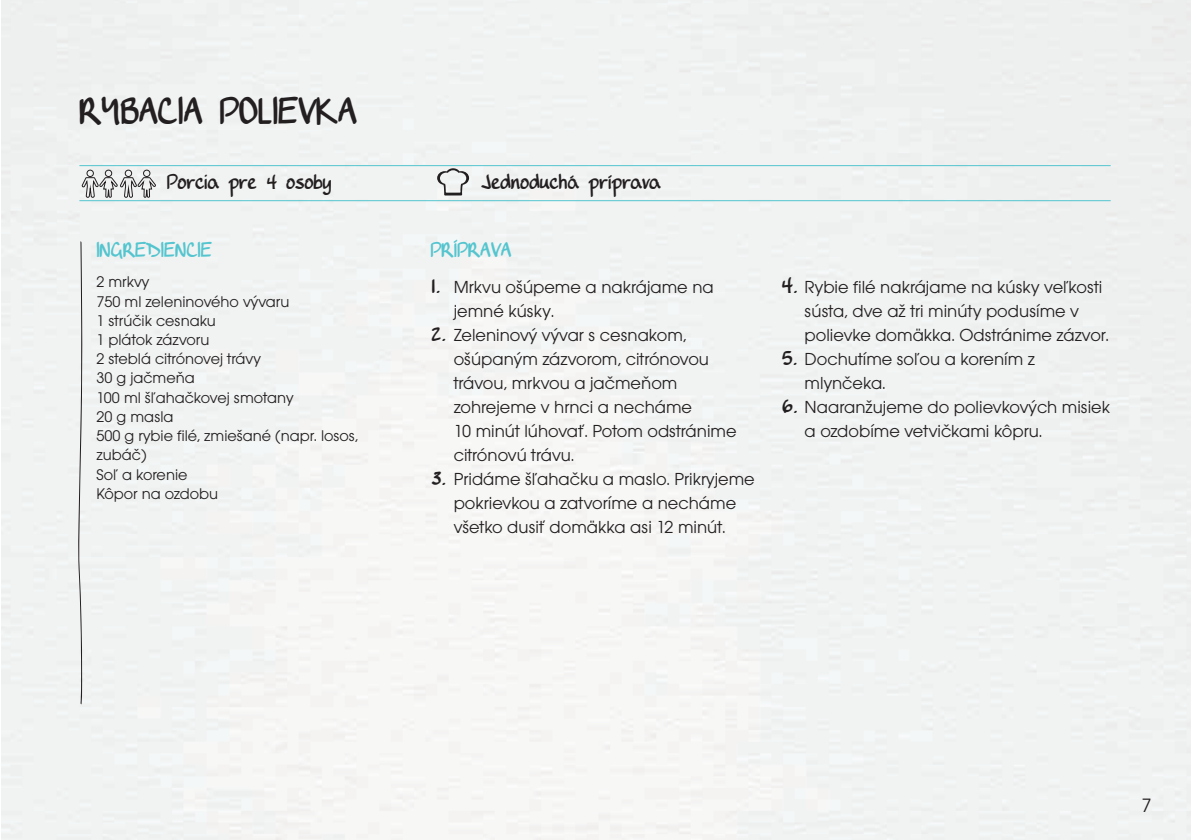
<style>
.page{position:relative;width:1191px;height:840px;background:#fff}
.page>*{position:absolute;margin:0;border:0;box-sizing:border-box;transform-origin:0 0}
.t1{font:36px "DJB Writesa Lot";color:#231f20}
.t2{font:20px "DJB Writesa Lot";color:#231f20}
.t3{font:20px "DJB Writesa Lot";color:#54c5cf}
.t4{font:20px "Avalon";color:#231f20}
.t5{font:18px/24px "Avalon";color:#231f20}
.t6{font:16px/19.2px "Avalon";color:#231f20}
.s1{font-family:"DJB Writesa Lot";font-size:22px}
</style>
<div class="page">
<div style="left:1px;top:0;width:1190px;height:839px;background:#f1f3f2"></div>
<hr style="left:79px;top:165px;width:1031px;height:1px;background:#54c5cf">
<hr style="left:79px;top:200px;width:1031px;height:1px;background:#54c5cf">
<svg style="left:437px;top:168px;width:32px;height:27px"></svg>
<div style="left:86px;top:169px;width:8px;height:8px;border:1px solid #231f20;border-radius:50%"></div>
<div style="left:105px;top:169px;width:7px;height:8px;border:1px solid #231f20;border-radius:50%"></div>
<div style="left:125px;top:169px;width:7px;height:8px;border:1px solid #231f20;border-radius:50%"></div>
<div style="left:143px;top:169px;width:7px;height:8px;border:1px solid #231f20;border-radius:50%"></div>
<div style="left:78px;top:176px;width:79px;height:528px;background:#f1f3f2"></div>
<h1 class="t1" style="left:79px;top:90px;width:279px">RYBACIA POLIEVKA</h1>
<p class="t2" style="left:167px;top:170px;width:166px">Porcia pre 4 osoby</p>
<p class="t2" style="left:481px;top:170px;width:181px">Jednoduchá príprava</p>
<p class="t3" style="left:96px;top:237px;width:117px">INGREDIENCIE</p>
<p class="t6" style="left:96px;top:272px;width:263px">2 mrkvy<br>750 ml zeleninového vývaru<br>1 strúčik cesnaku<br>1 plátok zázvoru<br>2 steblá citrónovej trávy<br>30 g jačmeňa<br>100 ml šľahačkovej smotany<br>20 g masla<br>500 g rybie filé, zmiešané (napr. losos, zubáč)<br>Soľ a korenie<br>Kôpor na ozdobu</p>
<p class="t3" style="left:431px;top:237px;width:82px">PRÍPRAVA</p>
<p class="t5" style="left:454px;top:275px;width:261px;text-indent:-23px"><span class="s1">1.</span> Mrkvu ošúpeme a nakrájame na jemné kúsky.</p>
<p class="t5" style="left:454px;top:323px;width:284px;text-indent:-23px"><span class="s1">2.</span> Zeleninový vývar s cesnakom, ošúpaným zázvorom, citrónovou trávou, mrkvou a jačmeňom zohrejeme v hrnci a necháme<br>10 minút lúhovať. Potom odstránime citrónovú trávu.</p>
<p class="t5" style="left:431px;top:467px;width:325px;text-align:center"><span class="s1">3.</span> Pridáme šľahačku a maslo. Prikryjeme pokrievkou a zatvoríme a necháme všetko dusiť domäkka asi 12 minút.</p>
<p class="t5" style="left:804px;top:275px;width:306px;text-indent:-23px"><span class="s1">4.</span> Rybie filé nakrájame na kúsky veľkosti sústa, dve až tri minúty podusíme v polievke domäkka. Odstránime zázvor.</p>
<p class="t5" style="left:804px;top:347px;width:232px;text-indent:-23px"><span class="s1">5.</span> Dochutíme soľou a korením z mlynčeka.</p>
<p class="t5" style="left:804px;top:395px;width:307px;text-indent:-23px"><span class="s1">6.</span> Naaranžujeme do polievkových misiek a ozdobíme vetvičkami kôpru.</p>
<p class="t4" style="left:1141px;top:792px;width:12px">7</p>
</div>
